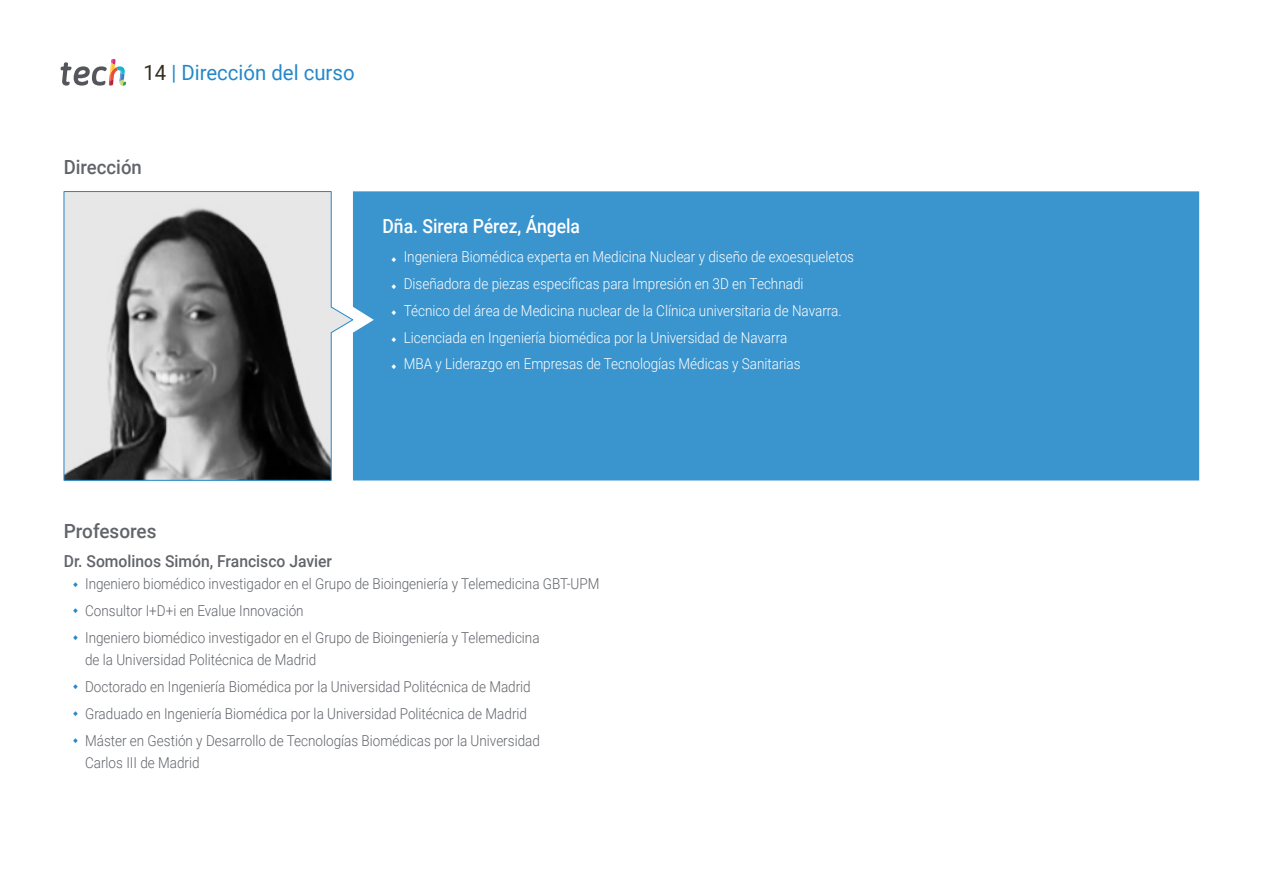
<style>
.page{position:relative;width:1263px;height:893px;background:#fff}
.page>*{position:absolute;margin:0;border:0;box-sizing:border-box;transform-origin:0 0}
.t1{font:21px "Roboto";color:#2488c9}
.t2{font:500 19.5px "Roboto";color:#fff;scale:.9 1}
.t3{font:500 19.5px "Roboto";color:#61646a}
.t4{font:500 19.5px "Roboto";color:#61646a;scale:.95 1}
.t5{font:500 16.5px "Roboto";color:#61646a;scale:.95 1}
.t6{font:300 15px/26.7px "Roboto";color:#61646a;scale:.9 1}
.t7{font:300 15px/26.7px "Roboto";color:#fff;scale:.9 1}
.s1{color:#312e20}
</style>
<div class="page">
<svg style="left:61px;top:59px;width:65px;height:27px"></svg>
<div style="left:353px;top:191px;width:846px;height:289px;background:#3a94ce"></div>
<svg style="left:64px;top:191px;width:289px;height:290px;background:#969797"></svg>
<svg style="left:392px;top:257px;width:4px;height:5px"></svg>
<svg style="left:392px;top:284px;width:4px;height:5px"></svg>
<svg style="left:392px;top:310px;width:4px;height:5px"></svg>
<svg style="left:392px;top:337px;width:4px;height:5px"></svg>
<svg style="left:392px;top:364px;width:4px;height:5px"></svg>
<h1 class="t1" style="left:144px;top:57px;width:213px"><span class="s1">14</span> | Dirección del curso</h1>
<h2 class="t4" style="left:64px;top:154px;width:84px">Dirección</h2>
<h2 class="t3" style="left:64px;top:517px;width:94px">Profesores</h2>
<h2 class="t2" style="left:382px;top:212px;width:221px">Dña. Sirera Pérez, Ángela</h2>
<p class="t7" style="left:404px;top:243px;width:502px">Ingeniera Biomédica experta en Medicina Nuclear y diseño de exoesqueletos Diseñadora de piezas específicas para Impresión en 3D en Technadi<br>Técnico del área de Medicina nuclear de la Clínica universitaria de Navarra.<br>Licenciada en Ingeniería biomédica por la Universidad de Navarra<br>MBA y Liderazgo en Empresas de Tecnologías Médicas y Sanitarias</p>
<p class="t5" style="left:64px;top:550px;width:284px">Dr. Somolinos Simón, Francisco Javier</p>
<p class="t6" style="left:85px;top:570px;width:573px">Ingeniero biomédico investigador en el Grupo de Bioingeniería y Telemedicina GBT-UPM<br>Consultor I+D+i en Evalue Innovación<br>Ingeniero biomédico investigador en el Grupo de Bioingeniería y Telemedicina</p>
<p class="t6" style="left:85px;top:646px;width:507px">de la Universidad Politécnica de Madrid<br>Doctorado en Ingeniería Biomédica por la Universidad Politécnica de Madrid Graduado en Ingeniería Biomédica por la Universidad Politécnica de Madrid Máster en Gestión y Desarrollo de Tecnologías Biomédicas por la Universidad</p>
<p class="t6" style="left:85px;top:749px;width:129px">Carlos III de Madrid</p>
</div>
